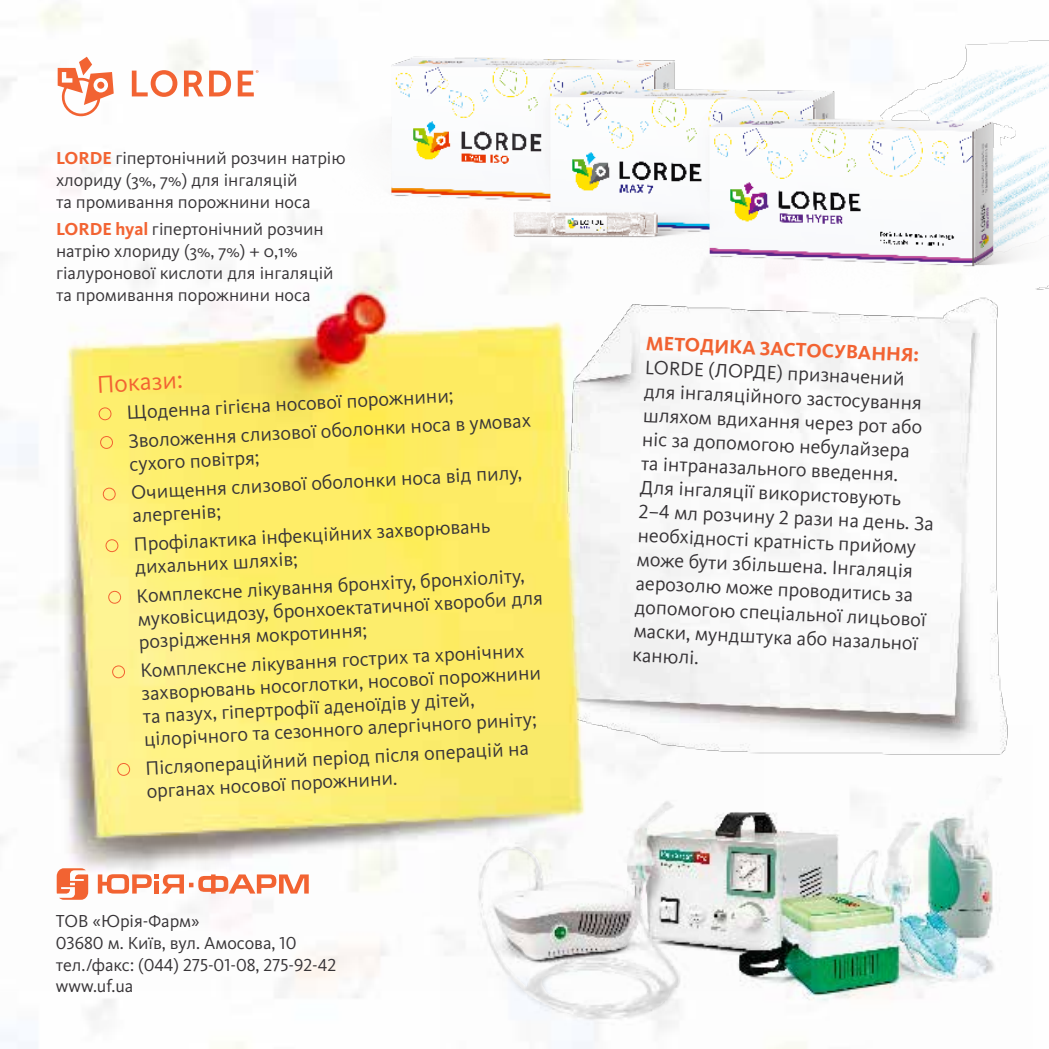
<style>
.page{position:relative;width:1049px;height:1049px;background:#fff}
.page>*{position:absolute;margin:0;border:0;box-sizing:border-box;transform-origin:0 0}
.t1{font:25.2px "Kievit Pro";color:#f26332}
.t2{font:20px/24px "Kievit Pro";color:#373437}
.t3{font:700 20px "Kievit Pro";color:#f26332}
.t4{font:18px/22px "Kievit Pro";color:#373437}
.s1{font-weight:700;color:#f26332}
</style>
<div class="page">
<img style="left:763px;top:294px;width:245px;height:431px">
<img style="left:0;top:213px;width:763px;height:777px">
<img style="left:69px;top:295px;width:406px;height:543px">
<img style="left:440px;top:725px;width:568px;height:324px">
<img style="left:884px;top:774px;width:101px;height:149px">
<img style="left:314px;top:0;width:735px;height:294px">
<svg style="left:132px;top:70px;width:45px;height:27px"></svg>
<svg style="left:184px;top:71px;width:47px;height:25px"></svg>
<svg style="left:238px;top:70px;width:20px;height:26px"></svg>
<svg style="left:58px;top:57px;width:56px;height:59px"></svg>
<svg style="left:57px;top:868px;width:31px;height:32px"></svg>
<svg style="left:98px;top:874px;width:211px;height:19px"></svg>
<div style="left:98px;top:407px;width:14px;height:14px;border:1px solid #f26332;border-radius:50%"></div>
<div style="left:100px;top:436px;width:13px;height:13px;border:1px solid #f26332;border-radius:50%"></div>
<div style="left:102px;top:487px;width:14px;height:14px;border:1px solid #f26332;border-radius:50%"></div>
<div style="left:105px;top:539px;width:14px;height:13px;border:1px solid #f26332;border-radius:50%"></div>
<div style="left:108px;top:590px;width:13px;height:14px;border:1px solid #f26332;border-radius:50%"></div>
<div style="left:112px;top:665px;width:13px;height:14px;border:1px solid #f26332;border-radius:50%"></div>
<div style="left:117px;top:763px;width:13px;height:13px;border:1px solid #f26332;border-radius:50%"></div>
<p class="t4" style="left:56px;top:147px;width:291px"><span class="s1">LORDE</span> гіпертонічний розчин натрію хлориду (3%, 7%) для інгаляцій<br>та промивання порожнини носа</p>
<p class="t4" style="left:56px;top:218px;width:279px"><span class="s1">LORDE hyal</span> гіпертонічний розчин натрію хлориду (3%, 7%) + 0,1% гіалуронової кислоти для інгаляцій та промивання порожнини носа</p>
<p class="t1" style="left:96px;top:369px;width:87px;rotate:-3deg">Покази:</p>
<p class="t2" style="left:126px;top:398px;width:404px;line-height:28.6px;rotate:-3deg">Щоденна гігієна носової порожнини;<br>Зволоження слизової оболонки носа в умовах</p>
<p class="t2" style="left:129px;top:450px;width:393px;line-height:28.6px;rotate:-3deg">сухого повітря;<br>Очищення слизової оболонки носа від пилу,</p>
<p class="t2" style="left:132px;top:501px;width:358px;line-height:28.6px;rotate:-3deg">алергенів;<br>Профілактика інфекційних захворювань</p>
<p class="t2" style="left:134px;top:553px;width:390px;line-height:28.6px;rotate:-3deg">дихальних шляхів;<br>Комплексне лікування бронхіту, бронхіоліту,</p>
<p class="t2" style="left:137px;top:607px;width:407px;line-height:23px;rotate:-3deg">муковісцидозу, бронхоектатичної хвороби для розрідження мокротиння;</p>
<p class="t2" style="left:140px;top:659px;width:401px;line-height:23px;rotate:-3deg">Комплексне лікування гострих та хронічних захворювань носоглотки, носової порожнини та пазух, гіпертрофії аденоїдів у дітей, цілорічного та сезонного алергічного риніту;</p>
<p class="t2" style="left:145px;top:756px;width:385px;line-height:23px;rotate:-3deg">Післяопераційний період після операцій на органах носової порожнини.</p>
<p class="t4" style="left:56px;top:910px;width:282px">ТОВ «Юрія-Фарм»<br>03680 м. Київ, вул. Амосова, 10 тел./факс: (044) 275-01-08, 275-92-42 www.uf.ua</p>
<p class="t3" style="left:647px;top:330px;width:275px;rotate:3deg">МЕТОДИКА ЗАСТОСУВАННЯ:</p>
<p class="t2" style="left:646px;top:354px;width:298px;rotate:3deg">LORDE (ЛОРДЕ) призначений<br>для інгаляційного застосування шляхом вдихання через рот або ніс за допомогою небулайзера<br>та інтраназального введення.<br>Для інгаляції використовують<br>2–4 мл розчину 2 рази на день. За необхідності кратність прийому може бути збільшена. Інгаляція аерозолю може проводитись за допомогою спеціальної лицьової маски, мундштука або назальної канюлі.</p>
</div>
